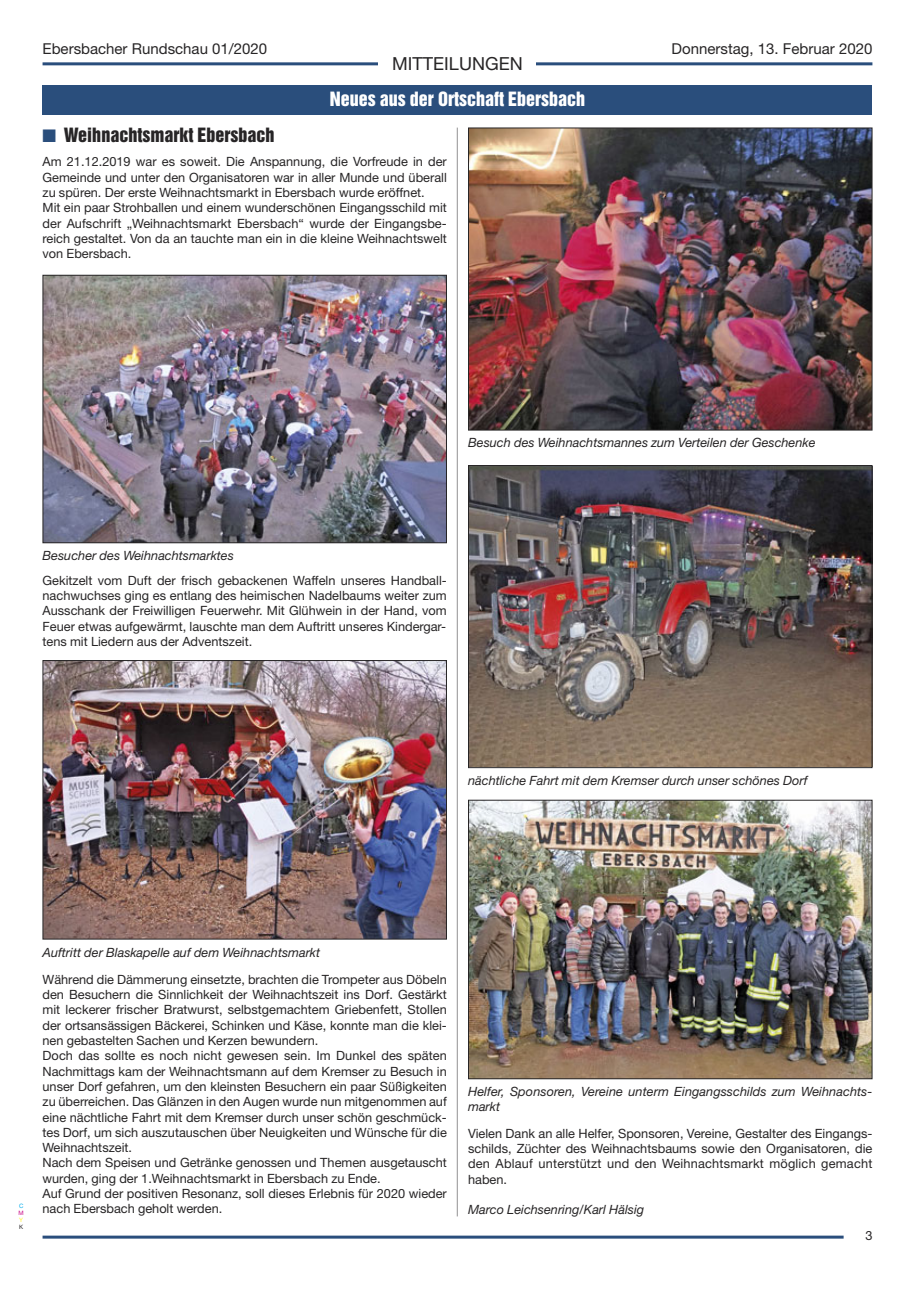
<style>
.page{position:relative;width:915px;height:1293px;background:#fff}
.page>*{position:absolute;margin:0;border:0;box-sizing:border-box;transform-origin:0 0}
.t1{font:18px "Helvetica Inserat";color:#fff}
.t2{font:18px "Helvetica Inserat";color:#272526}
.t3{font:18px "Helvetica Neue";color:#272526}
.t4{font:15px "Helvetica Neue";color:#272526}
.t5{font:12.75px/15.3px "Helvetica Neue";color:#272526}
.t6{font:italic 12.75px/15.3px "Helvetica Neue";color:#272526}
.t7{font:6px "Helvetica Neue";color:#00acec}
.t8{font:6px "Helvetica Neue";color:#c90b88}
.t9{font:6px "Helvetica Neue";color:#fff029}
.t10{font:6px "Helvetica Neue";color:#272526}
.s1{color:#2a4e7c}
</style>
<div class="page">
<hr style="left:43px;top:1235px;width:800px;height:3px;background:#2a4e7c">
<hr style="left:43px;top:62px;width:829px;height:3px;background:#2a4e7c">
<div style="left:378px;top:57px;width:158px;height:17px;background:#fff"></div>
<div style="left:43px;top:85px;width:829px;height:30px;background:#2a4e7c"></div>
<img style="left:45px;top:277px;width:399px;height:264px">
<div style="left:43px;top:275px;width:403px;height:268px;border:1px solid #272526"></div>
<img style="left:45px;top:662px;width:399px;height:275px">
<div style="left:43px;top:660px;width:403px;height:279px;border:1px solid #272526"></div>
<img style="left:470px;top:130px;width:400px;height:298px">
<div style="left:468px;top:128px;width:404px;height:302px;border:1px solid #272526"></div>
<img style="left:470px;top:802px;width:400px;height:275px">
<div style="left:468px;top:800px;width:404px;height:279px;border:1px solid #272526"></div>
<img style="left:470px;top:467px;width:400px;height:299px">
<div style="left:468px;top:465px;width:404px;height:303px;border:1px solid #272526"></div>
<hr style="left:457px;top:128px;width:1px;height:1088px;background:#939293">
<p class="t4" style="left:43px;top:44px;width:226px">Ebersbacher Rundschau 01/2020</p>
<p class="t4" style="left:671px;top:44px;width:202px">Donnerstag, 13. Februar 2020</p>
<h1 class="t3" style="left:392px;top:57px;width:132px">MITTEILUNGEN</h1>
<h1 class="t1" style="left:330px;top:92px;width:257px">Neues aus der Ortschaft Ebersbach</h1>
<h1 class="t2" style="left:43px;top:128px;width:233px"><span class="s1">■</span> Weihnachtsmarkt Ebersbach</h1>
<p class="t5" style="left:43px;top:155px;width:405px">Am 21.12.2019 war es soweit. Die Anspannung, die Vorfreude in der Gemeinde und unter den Organisatoren war in aller Munde und überall zu spüren. Der erste Weihnachtsmarkt in Ebersbach wurde eröffnet.<br>Mit ein paar Strohballen und einem wunderschönen Eingangsschild mit der Aufschrift „Weihnachtsmarkt Ebersbach“ wurde der Eingangsbe&shy;reich gestaltet. Von da an tauchte man ein in die kleine Weihnachtswelt von Ebersbach.</p>
<p class="t6" style="left:468px;top:436px;width:349px">Besuch des Weihnachtsmannes zum Verteilen der Geschenke</p>
<p class="t6" style="left:43px;top:549px;width:193px">Besucher des Weihnachtsmarktes</p>
<p class="t5" style="left:43px;top:574px;width:405px;text-align:justify">Gekitzelt vom Duft der frisch gebackenen Waffeln unseres Handball&shy;nachwuchses ging es entlang des heimischen Nadelbaums weiter zum Ausschank der Freiwilligen Feuerwehr. Mit Glühwein in der Hand, vom Feuer etwas aufgewärmt, lauschte man dem Auftritt unseres Kindergar&shy;tens mit Liedern aus der Adventszeit.</p>
<p class="t6" style="left:468px;top:773px;width:341px">nächtliche Fahrt mit dem Kremser durch unser schönes Dorf</p>
<p class="t7" style="left:19px;top:1203px;width:6px">C</p>
<p class="t8" style="left:19px;top:1210px;width:7px">M</p>
<p class="t9" style="left:19px;top:1217px;width:5px">Y</p>
<p class="t10" style="left:19px;top:1225px;width:6px">K</p>
<p class="t6" style="left:43px;top:946px;width:279px">Auftritt der Blaskapelle auf dem Weihnachtsmarkt</p>
<p class="t5" style="left:43px;top:973px;width:405px">Während die Dämmerung einsetzte, brachten die Trompeter aus Döbeln den Besuchern die Sinnlichkeit der Weihnachtszeit ins Dorf. Gestärkt mit leckerer frischer Bratwurst, selbstgemachtem Griebenfett, Stollen der ortsansässigen Bäckerei, Schinken und Käse, konnte man die klei&shy;nen gebastelten Sachen und Kerzen bewundern.<br>Doch das sollte es noch nicht gewesen sein. Im Dunkel des späten Nachmittags kam der Weihnachtsmann auf dem Kremser zu Besuch in unser Dorf gefahren, um den kleinsten Besuchern ein paar Süßigkeiten zu überreichen. Das Glänzen in den Augen wurde nun mitgenommen auf eine nächtliche Fahrt mit dem Kremser durch unser schön geschmück&shy;tes Dorf, um sich auszutauschen über Neuigkeiten und Wünsche für die Weihnachtszeit.<br>Nach dem Speisen und Getränke genossen und Themen ausgetauscht wurden, ging der 1.Weihnachtsmarkt in Ebersbach zu Ende.<br>Auf Grund der positiven Resonanz, soll dieses Erlebnis für 2020 wieder nach Ebersbach geholt werden.</p>
<p class="t6" style="left:468px;top:1084px;width:405px">Helfer, Sponsoren, Vereine unterm Eingangsschilds zum Weihnachts&shy;markt</p>
<p class="t5" style="left:468px;top:1127px;width:405px;text-align:justify">Vielen Dank an alle Helfer, Sponsoren, Vereine, Gestalter des Eingangs&shy;schilds, Züchter des Weihnachtsbaums sowie den Organisatoren, die den Ablauf unterstützt und den Weihnachtsmarkt möglich gemacht haben.</p>
<p class="t6" style="left:468px;top:1203px;width:177px">Marco Leichsenring/Karl Hälsig</p>
<p class="t5" style="left:865px;top:1228px;width:9px">3</p>
</div>
